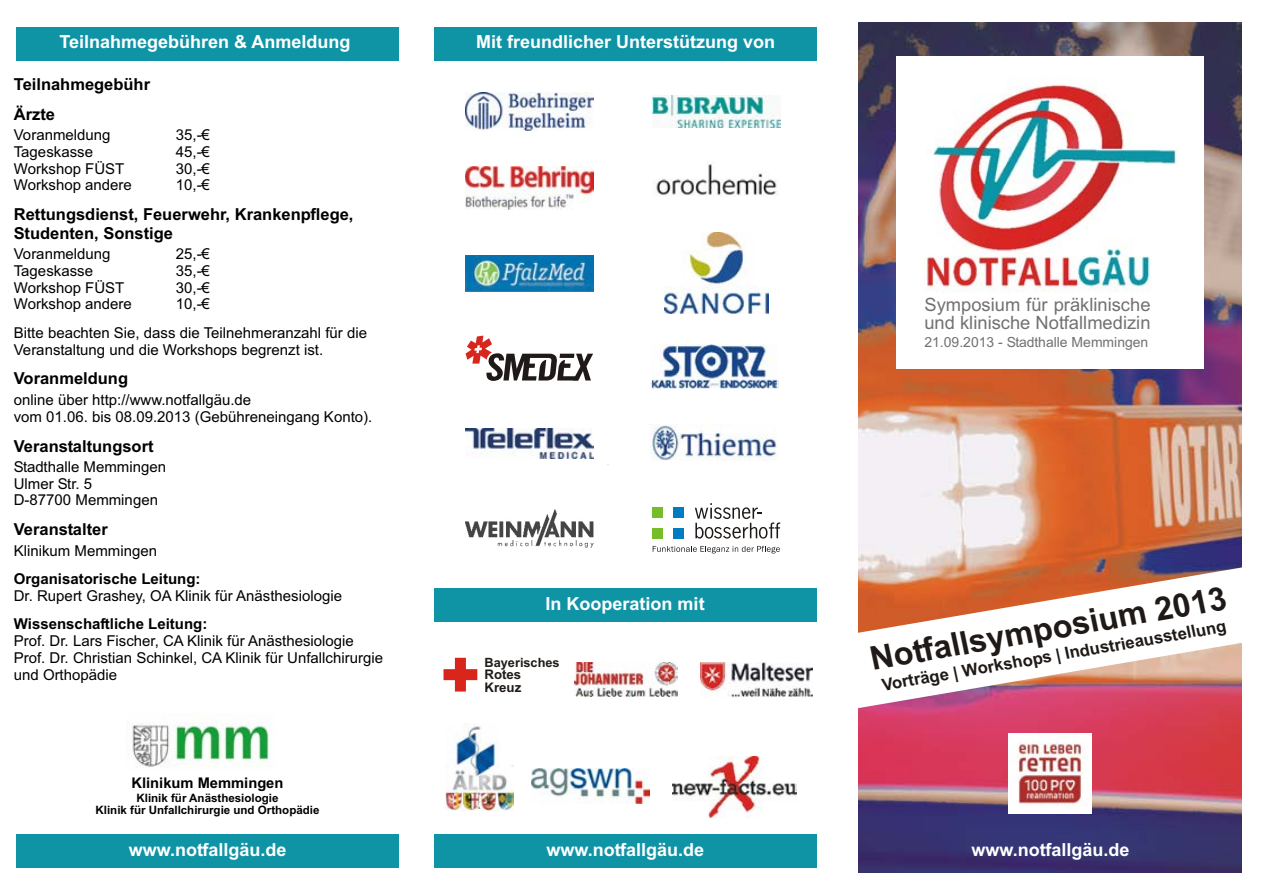
<style>
.page{position:relative;width:1263px;height:894px;background:#fff}
.page>*{position:absolute;margin:0;border:0;box-sizing:border-box;transform-origin:0 0}
.t1{font:700 32.7px "Arial";color:#1f1a17}
.t2{font:18.3px/18.3px "Arial";color:#737070}
.t3{font:700 18px "Arial";color:#fff}
.t4{font:700 16.95px "Arial";color:#1f1a17}
.t5{font:700 16.5px/30.2px "Arial";color:#000}
.t6{font:15px/16.8px "Arial";color:#000}
.t7{font:700 15px "Arial";color:#000}
.t8{font:700 14.7px "Arial";color:#000}
.t9{font:13.95px "Arial";color:#737070}
.t10{font:700 13.2px/12.3px "Arial";color:#1f1a17}
.t11{font:700 12.75px "Arial";color:#1f1a17}
.t12{font:700 11.55px/12.9px "Arial";color:#000;text-align:center}
</style>
<div class="page">
<img style="left:859px;top:22px;width:383px;height:851px">
<div style="left:16px;top:27px;width:383px;height:33px;background:#0f94a6"></div>
<div style="left:434px;top:27px;width:382px;height:33px;background:#0f94a6"></div>
<div style="left:16px;top:835px;width:383px;height:33px;background:#0f94a6"></div>
<div style="left:434px;top:835px;width:382px;height:33px;background:#0f94a6"></div>
<img style="left:653px;top:96px;width:127px;height:31px">
<img style="left:466px;top:166px;width:127px;height:44px">
<img style="left:665px;top:233px;width:103px;height:81px">
<img style="left:466px;top:428px;width:127px;height:30px">
<div style="left:434px;top:588px;width:382px;height:33px;background:#0f94a6"></div>
<svg style="left:444px;top:658px;width:33px;height:34px"></svg>
<div style="left:896px;top:56px;width:308px;height:312px;background:#fff"></div>
<img style="left:924px;top:84px;width:254px;height:208px">
<img style="left:132px;top:714px;width:138px;height:54px">
<img style="left:701px;top:663px;width:112px;height:33px">
<img style="left:574px;top:662px;width:103px;height:34px">
<img style="left:446px;top:724px;width:68px;height:87px">
<img style="left:466px;top:255px;width:127px;height:36px">
<img style="left:466px;top:92px;width:127px;height:39px">
<img style="left:672px;top:756px;width:125px;height:62px">
<svg style="left:858px;top:701px;width:384px;height:8px"></svg>
<svg style="left:858px;top:566px;width:384px;height:135px"></svg>
<img style="left:1008px;top:734px;width:84px;height:80px">
<div style="left:653px;top:528px;width:10px;height:10px;background:#75bd29"></div>
<div style="left:673px;top:528px;width:11px;height:10px;background:#007dc2"></div>
<div style="left:653px;top:508px;width:10px;height:10px;background:#75bd29"></div>
<div style="left:673px;top:508px;width:11px;height:10px;background:#007dc2"></div>
<svg style="left:695px;top:503px;width:85px;height:36px"></svg>
<svg style="left:653px;top:546px;width:127px;height:7px"></svg>
<svg style="left:466px;top:336px;width:127px;height:45px"></svg>
<img style="left:466px;top:510px;width:127px;height:37px">
<img style="left:651px;top:344px;width:128px;height:46px">
<img style="left:532px;top:768px;width:117px;height:35px">
<img style="left:653px;top:162px;width:125px;height:35px">
<img style="left:651px;top:424px;width:126px;height:37px">
<p class="t3" style="left:59px;top:35px;width:293px">Teilnahmegebühren &amp; Anmeldung</p>
<p class="t3" style="left:476px;top:35px;width:301px">Mit freundlicher Unterstützung von</p>
<p class="t5" style="left:14px;top:70px;width:138px">Teilnahmegebühr<br>Ärzte</p>
<p class="t6" style="left:14px;top:128px;width:98px">Voranmeldung</p>
<p class="t6" style="left:176px;top:128px;width:36px">35,-Ä</p>
<p class="t6" style="left:14px;top:145px;width:81px">Tageskasse</p>
<p class="t6" style="left:176px;top:145px;width:36px">45,-Ä</p>
<p class="t6" style="left:14px;top:161px;width:112px">Workshop FÜST</p>
<p class="t6" style="left:176px;top:161px;width:36px">30,-Ä</p>
<p class="t6" style="left:14px;top:178px;width:120px">Workshop andere</p>
<p class="t6" style="left:176px;top:178px;width:36px">10,-Ä</p>
<p class="t5" style="left:14px;top:207px;width:341px;line-height:18.5px">Rettungsdienst, Feuerwehr, Krankenpflege,<br>Studenten, Sonstige</p>
<p class="t6" style="left:14px;top:247px;width:98px">Voranmeldung</p>
<p class="t6" style="left:176px;top:247px;width:36px">25,-Ä</p>
<p class="t6" style="left:14px;top:264px;width:81px">Tageskasse</p>
<p class="t6" style="left:176px;top:264px;width:36px">35,-Ä</p>
<p class="t6" style="left:14px;top:280px;width:112px">Workshop FÜST</p>
<p class="t6" style="left:176px;top:280px;width:36px">30,-Ä</p>
<p class="t6" style="left:14px;top:297px;width:120px">Workshop andere</p>
<p class="t6" style="left:14px;top:291px;width:355px;line-height:28.5px;text-align:center">10,-Ä<br>Bitte beachten Sie, dass die Teilnehmeranzahl für die</p>
<p class="t6" style="left:14px;top:342px;width:311px">Veranstaltung und die Workshops begrenzt ist.</p>
<p class="t5" style="left:14px;top:365px;width:116px">Voranmeldung</p>
<p class="t6" style="left:14px;top:393px;width:360px">online über http://www.notfallgäu.de<br>vom 01.06. bis 08.09.2013 (Gebühreneingang Konto).</p>
<p class="t5" style="left:14px;top:432px;width:141px">Veranstaltungsort</p>
<p class="t6" style="left:14px;top:460px;width:154px">Stadthalle Memmingen<br>Ulmer Str. 5<br>D-87700 Memmingen</p>
<p class="t5" style="left:14px;top:516px;width:96px">Veranstalter</p>
<p class="t6" style="left:14px;top:544px;width:145px">Klinikum Memmingen</p>
<p class="t7" style="left:14px;top:573px;width:188px">Organisatorische Leitung:</p>
<p class="t6" style="left:14px;top:589px;width:330px">Dr. Rupert Grashey, OA Klinik für Anästhesiologie</p>
<p class="t7" style="left:14px;top:619px;width:195px">Wissenschaftliche Leitung:</p>
<p class="t6" style="left:14px;top:634px;width:371px">Prof. Dr. Lars Fischer, CA Klinik für Anästhesiologie<br>Prof. Dr. Christian Schinkel, CA Klinik für Unfallchirurgie und Orthopädie</p>
<p class="t8" style="left:132px;top:777px;width:153px">Klinikum Memmingen</p>
<p class="t12" style="left:96px;top:792px;width:225px">Klinik für Anästhesiologie<br>Klinik für Unfallchirurgie und Orthopädie</p>
<p class="t3" style="left:546px;top:597px;width:161px">In Kooperation mit</p>
<p class="t11" style="left:485px;top:658px;width:77px">Bayerisches</p>
<p class="t10" style="left:485px;top:670px;width:38px">Rotes<br>Kreuz</p>
<p class="t3" style="left:129px;top:843px;width:159px">www.notfallgäu.de</p>
<p class="t3" style="left:546px;top:843px;width:159px">www.notfallgäu.de</p>
<p class="t2" style="left:924px;top:297px;width:228px">Symposium für präklinische und klinische Notfallmedizin</p>
<p class="t9" style="left:924px;top:337px;width:225px">21.09.2013 - Stadthalle Memmingen</p>
<h1 class="t1" style="left:869px;top:648px;width:362px;rotate:-10deg">Notfallsymposium 2013</h1>
<p class="t4" style="left:881px;top:680px;width:351px;rotate:-10deg">Vorträge | Workshops | Industrieausstellung</p>
<p class="t3" style="left:972px;top:843px;width:159px">www.notfallgäu.de</p>
</div>
